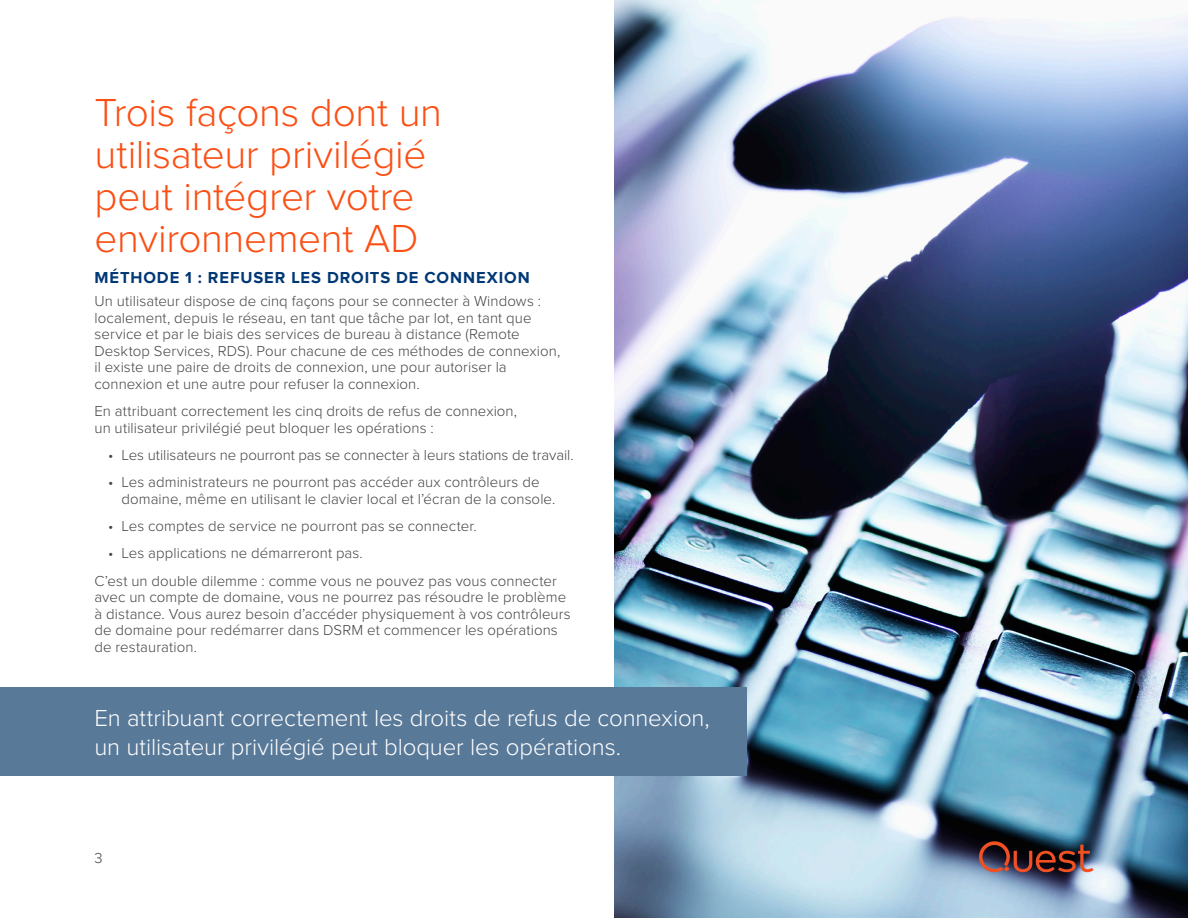
<style>
.page{position:relative;width:1188px;height:918px;background:#fff}
.page>*{position:absolute;margin:0;border:0;box-sizing:border-box;transform-origin:0 0}
.Body{font:300 40.5px/42px "Proxima Nova";letter-spacing:-.01em;color:#fb4f14}
.Callout_Box_Medium{font:300 24px/28.8px "Proxima Nova";letter-spacing:-.005em;color:#fff}
.Section_Heading_2{font:700 16.5px "Proxima Nova";letter-spacing:.055em;color:#003876}
.Body-2{font:300 15px/16.5px "Proxima Nova";letter-spacing:.005em;color:#444}
</style>
<div class="page">
<img style="left:615px;top:0;width:573px;height:918px">
<svg style="left:979px;top:841px;width:114px;height:31px;background:#532d2d"></svg>
<div style="left:0;top:687px;width:747px;height:88px;background:#597999"></div>
<p class="Body" style="left:94px;top:90px;width:349px">Trois façons dont un utilisateur privilégié peut intégrer votre environnement AD</p>
<p class="Section_Heading_2" style="left:94px;top:270px;width:437px">MÉTHODE 1 : REFUSER LES DROITS DE CONNEXION</p>
<p class="Body-2" style="left:94px;top:292px;width:467px">Un utilisateur dispose de cinq façons pour se connecter à Windows : localement, depuis le réseau, en tant que tâche par lot, en tant que service et par le biais des services de bureau à distance (Remote Desktop Services, RDS). Pour chacune de ces méthodes de connexion, il existe une paire de droits de connexion, une pour autoriser la connexion et une autre pour refuser la connexion.</p>
<p class="Body-2" style="left:94px;top:402px;width:424px">En attribuant correctement les cinq droits de refus de connexion, un utilisateur privilégié peut bloquer les opérations :</p>
<p class="Body-2" style="left:108px;top:446px;width:467px">• Les utilisateurs ne pourront pas se connecter à leurs stations de travail.</p>
<p class="Body-2" style="left:122px;top:473px;width:435px;text-indent:-14px">• Les administrateurs ne pourront pas accéder aux contrôleurs de domaine, même en utilisant le clavier local et l’écran de la console.</p>
<p class="Body-2" style="left:108px;top:517px;width:370px">• Les comptes de service ne pourront pas se connecter.</p>
<p class="Body-2" style="left:108px;top:544px;width:256px">• Les applications ne démarreront pas.</p>
<p class="Body-2" style="left:94px;top:572px;width:478px">C’est un double dilemme : comme vous ne pouvez pas vous connecter avec un compte de domaine, vous ne pourrez pas résoudre le problème à distance. Vous aurez besoin d’accéder physiquement à vos contrôleurs de domaine pour redémarrer dans DSRM et commencer les opérations de restauration.</p>
<p class="Callout_Box_Medium" style="left:94px;top:703px;width:617px">En attribuant correctement les droits de refus de connexion, un utilisateur privilégié peut bloquer les opérations.</p>
<p class="Body-2" style="left:94px;top:849px;width:10px">3</p>
</div>
